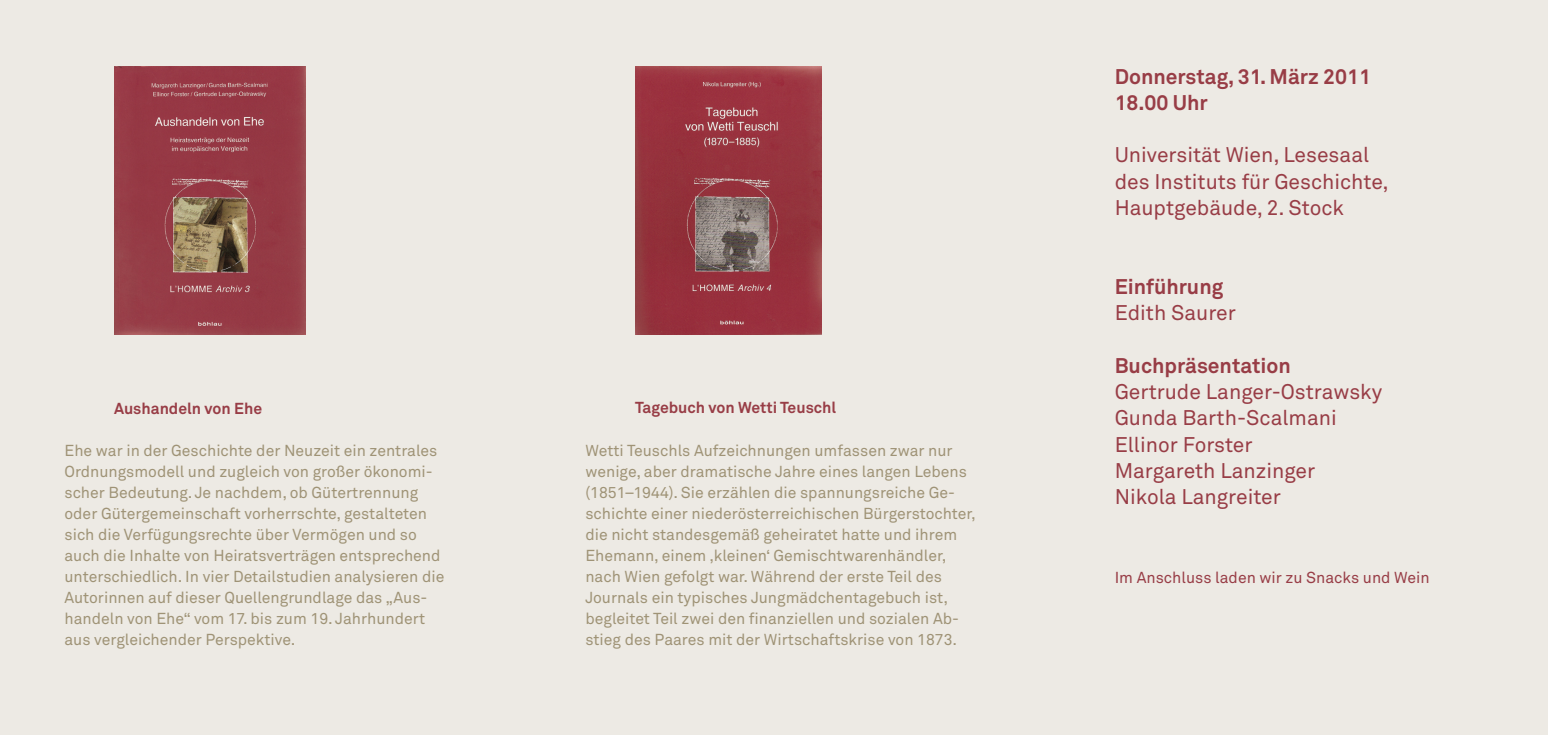
<style>
.page{position:relative;width:1548px;height:735px;background:#fff}
.page>*{position:absolute;margin:0;border:0;box-sizing:border-box;transform-origin:0 0}
.t1{font:21px/26.2px "Akkurat";color:#983d46}
.t2{font:700 21px/26.2px "Akkurat";color:#983d46}
.t3{font:15.75px/21px "Akkurat";color:#9f9376}
.t4{font:700 15.75px "Akkurat";color:#983d46}
.t5{font:15.75px "Akkurat";color:#983d46}
.s1{font-weight:700}
</style>
<div class="page">
<div style="left:0;top:0;width:1548px;height:734px;background:#edeae4"></div>
<img style="left:114px;top:67px;width:191px;height:267px">
<img style="left:635px;top:67px;width:186px;height:267px">
<p class="t4" style="left:114px;top:398px;width:150px">Aushandeln von Ehe</p>
<p class="t3" style="left:64px;top:439px;width:381px">Ehe war in der Geschichte der Neuzeit ein zentrales Ordnungsmodell und zugleich von großer ökonomi&shy;scher Bedeutung. Je nachdem, ob Gütertrennung oder Gütergemeinschaft vorherrschte, gestalteten sich die Verfügungsrechte über Vermögen und so auch die Inhalte von Heiratsverträgen entsprechend unterschiedlich. In vier Detailstudien analysieren die Autorinnen auf dieser Quellengrundlage das „Aus&shy;handeln von Ehe“ vom 17. bis zum 19. Jahrhundert aus vergleichender Perspektive.</p>
<p class="t4" style="left:635px;top:398px;width:203px">Tagebuch von Wetti Teuschl</p>
<p class="t3" style="left:585px;top:439px;width:392px">Wetti Teuschls Aufzeichnungen umfassen zwar nur wenige, aber dramatische Jahre eines langen Lebens (1851–1944). Sie erzählen die spannungsreiche Ge&shy;schichte einer niederösterreichischen Bürgerstochter, die nicht standesgemäß geheiratet hatte und ihrem Ehemann, einem ‚kleinen‘ Gemischtwarenhändler, nach Wien gefolgt war. Während der erste Teil des Journals ein typisches Jungmädchentagebuch ist, begleitet Teil zwei den finanziellen und sozialen Ab&shy;stieg des Paares mit der Wirtschaftskrise von 1873.</p>
<p class="t2" style="left:1114px;top:63px;width:258px">Donnerstag, 31. März 2011<br>18.00 Uhr</p>
<p class="t1" style="left:1114px;top:141px;width:275px">Universität Wien, Lesesaal des Instituts für Geschichte,<br>Hauptgebäude, 2. Stock</p>
<p class="t1" style="left:1114px;top:273px;width:123px"><span class="s1">Einführung<br></span>Edith Saurer</p>
<p class="t1" style="left:1114px;top:351px;width:269px"><span class="s1">Buchpräsentation<br></span>Gertrude Langer-Ostrawsky<br>Gunda Barth-Scalmani<br>Ellinor Forster<br>Margareth Lanzinger<br>Nikola Langreiter</p>
<p class="t5" style="left:1114px;top:567px;width:317px">Im Anschluss laden wir zu Snacks und Wein</p>
</div>
